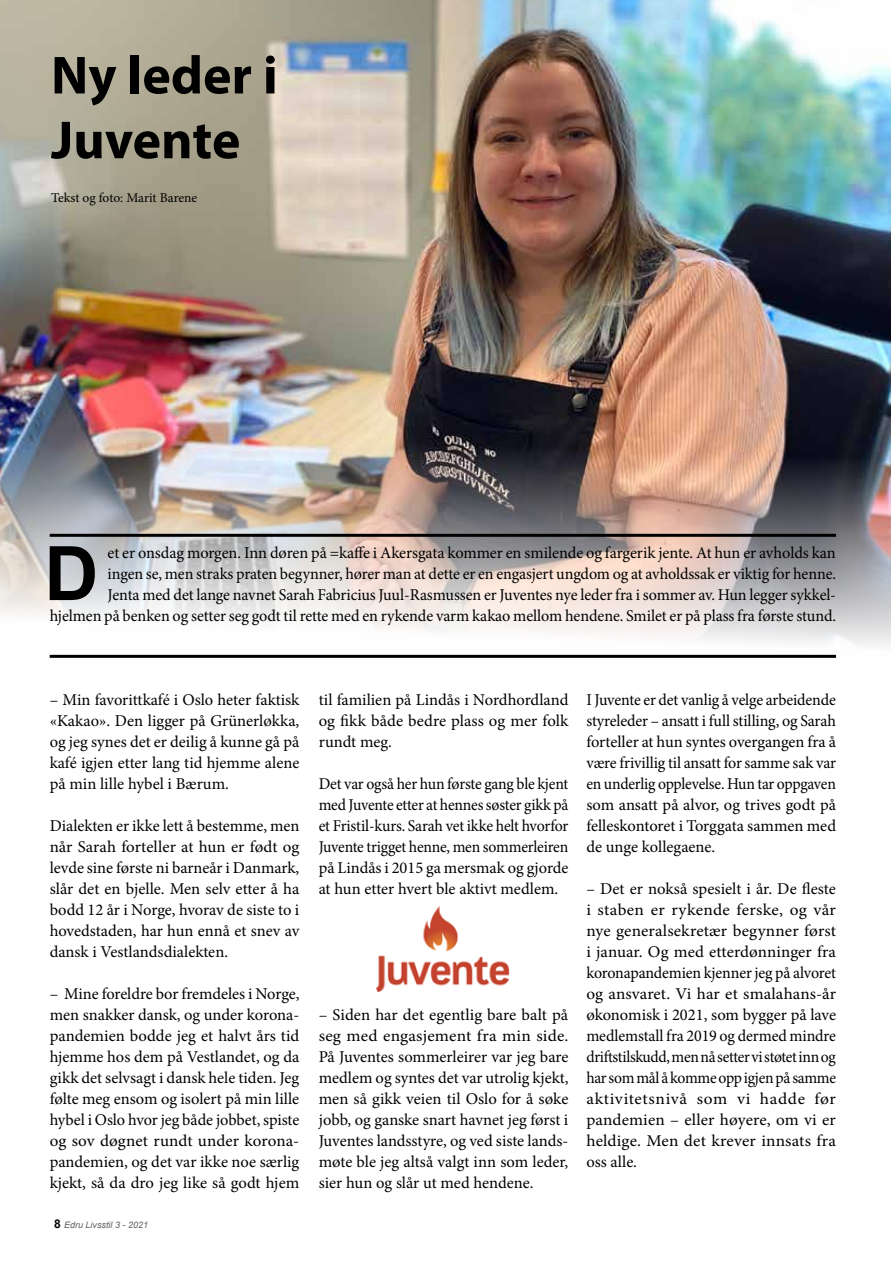
<style>
.page{position:relative;width:893px;height:1263px;background:#fff}
.page>*{position:absolute;margin:0;border:0;box-sizing:border-box;transform-origin:0 0}
.t1{font:700 75.15px "Arial";color:#000}
.t2{font:700 54px/64.8px "Myriad Pro";color:#000}
.t3{font:16.5px/21px "Minion Pro";letter-spacing:-.005em;color:#000;text-align:justify}
.t4{font:16.5px/21px "Minion Pro";letter-spacing:-.005em;color:#000;text-align:justify;scale:.96 1}
.t5{font:13.5px "Minion Pro";letter-spacing:-.005em;color:#000}
.t6{font:italic 9px "Arial";color:#646363}
.s1{font-weight:700;font-style:normal;font-size:12px;color:#000}
</style>
<div class="page">
<img style="left:0;top:0;width:890px;height:658px">
<img style="left:376px;top:906px;width:133px;height:86px">
<hr style="left:50px;top:534px;width:786px;height:3px;background:#000">
<hr style="left:50px;top:655px;width:786px;height:3px;background:#000">
<h2 class="t2" style="left:51px;top:41px;width:228px">Ny leder i<br>Juvente</h2>
<p class="t5" style="left:51px;top:189px;width:148px">Tekst og foto: Marit Barene</p>
<h1 class="t1" style="left:44px;top:524px;width:56px">D</h1>
<p class="t3" style="left:50px;top:542px;width:788px;text-align:right">et er onsdag morgen. Inn døren på =kaffe i Akersgata kommer en smilende og fargerik jente. At hun er avholds kan<br>ingen se, men straks praten begynner, hører man at dette er en engasjert ungdom og at avholdssak er viktig for henne.<br>Jenta med det lange navnet Sarah Fabricius Juul-Rasmussen er Juventes nye leder fra i sommer av. Hun legger sykkel-<br>hjelmen på benken og setter seg godt til rette med en rykende varm kakao mellom hendene. Smilet er på plass fra første stund.</p>
<p class="t3" style="left:50px;top:689px;width:251px">– Min favorittkafé i Oslo heter faktisk «Kakao». Den ligger på Grünerløkka, og jeg synes det er deilig å kunne gå på kafé igjen etter lang tid hjemme alene på min lille hybel i Bærum.</p>
<p class="t3" style="left:50px;top:815px;width:251px">Dialekten er ikke lett å bestemme, men når Sarah forteller at hun er født og levde sine første ni barneår i Danmark, slår det en bjelle. Men selv etter å ha bodd 12 år i Norge, hvorav de siste to i hovedstaden, har hun ennå et snev av dansk i Vestlandsdialekten.</p>
<p class="t3" style="left:50px;top:983px;width:251px">– Mine foreldre bor fremdeles i Norge, men snakker dansk, og under korona&shy;pandemien bodde jeg et halvt års tid hjemme hos dem på Vestlandet, og da gikk det selvsagt i dansk hele tiden. Jeg følte meg ensom og isolert på min lille hybel i Oslo hvor jeg både jobbet, spiste og sov døgnet rundt under korona&shy;pandemien, og det var ikke noe særlig kjekt, så da dro jeg like så godt hjem</p>
<p class="t6" style="left:54px;top:1219px;width:96px"><span class="s1">8</span> Edru Livsstil 3 - 2021</p>
<p class="t3" style="left:319px;top:689px;width:251px">til familien på Lindås i Nordhordland og fikk både bedre plass og mer folk rundt meg.</p>
<p class="t4" style="left:319px;top:773px;width:262px">Det var også her hun første gang ble kjent med Juvente etter at hennes søster gikk på et Fristil-kurs. Sarah vet ikke helt hvorfor Juvente trigget henne, men sommerleiren på Lindås i 2015 ga mersmak og gjorde at hun etter hvert ble aktivt medlem.</p>
<p class="t3" style="left:319px;top:1004px;width:251px">– Siden har det egentlig bare balt på seg med engasjement fra min side.<br>På Juventes sommerleirer var jeg bare medlem og syntes det var utrolig kjekt, men så gikk veien til Oslo for å søke jobb, og ganske snart havnet jeg først i Juventes landsstyre, og ved siste lands&shy;møte ble jeg altså valgt inn som leder, sier hun og slår ut med hendene.</p>
<p class="t3" style="left:586px;top:689px;width:251px">I Juvente er det vanlig å velge arbeidende styreleder – ansatt i full stilling, og Sarah forteller at hun syntes overgangen fra å være frivillig til ansatt for samme sak var en underlig opplevelse. Hun tar oppgaven som ansatt på alvor, og trives godt på felleskontoret i Torggata sammen med de unge kollegaene.</p>
<p class="t3" style="left:586px;top:878px;width:251px">– Det er nokså spesielt i år. De fleste i staben er rykende ferske, og vår nye generalsekretær begynner først i januar. Og med etterdønninger fra koronapandemien kjenner jeg på alvoret og ansvaret. Vi har et smalahans-år økonomisk i 2021, som bygger på lave medlemstall fra 2019 og dermed mindre driftstilskudd, men nå setter vi støtet inn og har som mål å komme opp igjen på samme aktivitetsnivå som vi hadde før pandemien – eller høyere, om vi er heldige. Men det krever innsats fra oss alle.</p>
</div>
